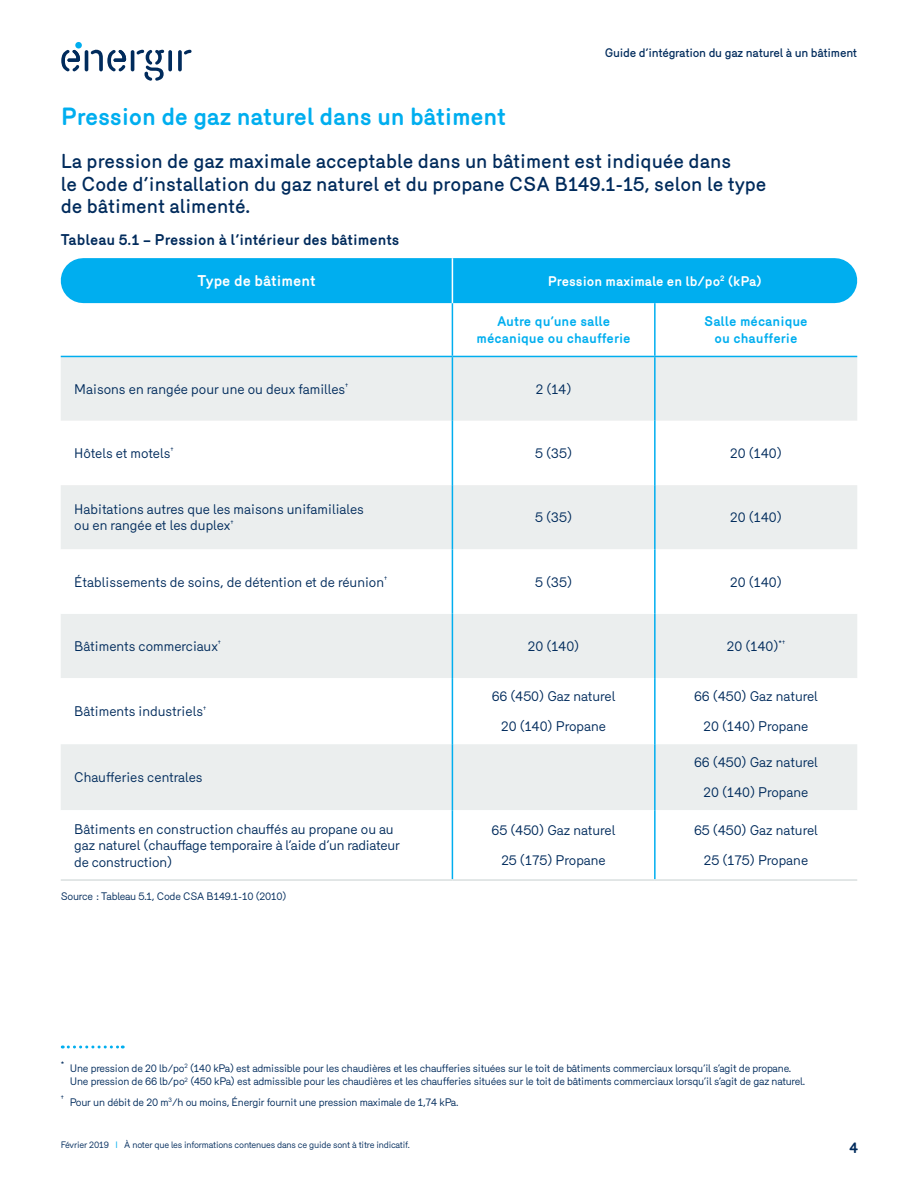
<style>
.page{position:relative;width:918px;height:1188px;background:#fff}
.page>*{position:absolute;margin:0;border:0;box-sizing:border-box;transform-origin:0 0}
.t1{font:700 24px "Merkury";letter-spacing:-.01em;color:#00aeef}
.t2{font:500 19.5px/22.5px "Merkury";color:#002b5c}
.t3{font:700 15px "Merkury";color:#002b5c}
.t4{font:700 15px "Merkury";color:#fff}
.t5{font:13.5px/29.2px "Merkury";color:#002b5c;text-align:center}
.t6{font:700 13.5px/16.5px "Merkury";color:#00aeef;text-align:center}
.t7{font:700 13.5px "Merkury";color:#fff}
.t8{font:500 12px "Merkury";letter-spacing:-.02em;color:#002b5c}
.t9{font:10.5px/13.5px "Merkury";letter-spacing:-.02em;color:#002b5c}
.t10{font:9px "Merkury";letter-spacing:-.02em;color:#002b5c}
.s1{color:#00aeef}
</style>
<div class="page">
<div style="left:75px;top:42px;width:7px;height:7px;background:#00aeef;border-radius:50%"></div>
<hr style="left:85px;top:50px;width:3px;height:21px;background:#002b5c;border-radius:2px">
<svg style="left:168px;top:50px;width:4px;height:21px"></svg>
<svg style="left:61px;top:50px;width:19px;height:22px"></svg>
<svg style="left:91px;top:50px;width:35px;height:22px"></svg>
<hr style="left:131px;top:50px;width:3px;height:21px;background:#002b5c;border-radius:2px">
<svg style="left:136px;top:50px;width:29px;height:31px"></svg>
<svg style="left:178px;top:50px;width:4px;height:21px"></svg>
<svg style="left:184px;top:50px;width:8px;height:5px"></svg>
<div style="left:83px;top:258px;width:752px;height:45px;background:#00aeef"></div>
<div style="left:61px;top:357px;width:796px;height:64px;background:#ebeeee"></div>
<svg style="left:61px;top:421px;width:796px;height:458px"></svg>
<hr style="left:452px;top:303px;width:1px;height:53px;background:#00aeef">
<hr style="left:654px;top:303px;width:2px;height:53px;background:#00aeef">
<hr style="left:452px;top:357px;width:1px;height:64px;background:#00aeef">
<hr style="left:654px;top:357px;width:2px;height:64px;background:#00aeef">
<hr style="left:452px;top:421px;width:1px;height:64px;background:#00aeef">
<hr style="left:654px;top:421px;width:2px;height:64px;background:#00aeef">
<hr style="left:452px;top:485px;width:1px;height:64px;background:#00aeef">
<hr style="left:654px;top:485px;width:2px;height:64px;background:#00aeef">
<hr style="left:452px;top:549px;width:1px;height:65px;background:#00aeef">
<hr style="left:654px;top:549px;width:2px;height:65px;background:#00aeef">
<hr style="left:452px;top:614px;width:1px;height:64px;background:#00aeef">
<hr style="left:654px;top:614px;width:2px;height:64px;background:#00aeef">
<hr style="left:452px;top:678px;width:1px;height:66px;background:#00aeef">
<hr style="left:654px;top:678px;width:2px;height:66px;background:#00aeef">
<hr style="left:452px;top:744px;width:1px;height:66px;background:#00aeef">
<hr style="left:654px;top:744px;width:2px;height:66px;background:#00aeef">
<hr style="left:452px;top:810px;width:1px;height:69px;background:#00aeef">
<hr style="left:654px;top:810px;width:2px;height:69px;background:#00aeef">
<hr style="left:61px;top:356px;width:391px;height:1px;background:#00aeef">
<hr style="left:452px;top:356px;width:203px;height:1px;background:#00aeef">
<hr style="left:655px;top:356px;width:202px;height:1px;background:#00aeef">
<hr style="left:452px;top:258px;width:1px;height:45px;background:#fff">
<hr style="left:61px;top:879px;width:391px;height:2px;background:#d9dfdf">
<hr style="left:452px;top:879px;width:203px;height:2px;background:#d9dfdf">
<hr style="left:655px;top:879px;width:202px;height:2px;background:#d9dfdf">
<svg style="left:62px;top:1046px;width:61px;height:2px"></svg>
<p class="t8" style="left:605px;top:44px;width:254px">Guide d’intégration du gaz naturel à un bâtiment</p>
<h1 class="t1" style="left:61px;top:99px;width:447px">Pression de gaz naturel dans un bâtiment</h1>
<h2 class="t2" style="left:61px;top:148px;width:707px">La pression de gaz maximale acceptable dans un bâtiment est indiquée dans<br>le Code d’installation du gaz naturel et du propane CSA B149.1-15, selon le type de bâtiment alimenté.</h2>
<p class="t3" style="left:61px;top:228px;width:340px">Tableau 5.1 – Pression à l’intérieur des bâtiments</p>
<p class="t4" style="left:198px;top:270px;width:120px">Type de bâtiment</p>
<p class="t7" style="left:548px;top:271px;width:216px">Pression maximale en lb/po<sup>2</sup> (kPa)</p>
<p class="t6" style="left:477px;top:312px;width:156px">Autre qu’une salle mécanique ou chaufferie</p>
<p class="t6" style="left:704px;top:312px;width:105px">Salle mécanique ou chaufferie</p>
<p class="t5" style="left:74px;top:373px;width:276px">Maisons en rangée pour une ou deux familles<sup>†</sup></p>
<p class="t5" style="left:536px;top:373px;width:37px">2 (14)</p>
<p class="t5" style="left:74px;top:437px;width:101px">Hôtels et motels<sup>†</sup></p>
<p class="t5" style="left:535px;top:437px;width:38px">5 (35)</p>
<p class="t5" style="left:730px;top:437px;width:53px">20 (140)</p>
<p class="t5" style="left:74px;top:500px;width:291px;line-height:16.5px;text-align:left">Habitations autres que les maisons unifamiliales ou en rangée et les duplex<sup>†</sup></p>
<p class="t5" style="left:535px;top:502px;width:38px">5 (35)</p>
<p class="t5" style="left:730px;top:502px;width:53px">20 (140)</p>
<p class="t5" style="left:74px;top:566px;width:315px">Établissements de soins, de détention et de réunion<sup>†</sup></p>
<p class="t5" style="left:535px;top:566px;width:38px">5 (35)</p>
<p class="t5" style="left:730px;top:566px;width:53px">20 (140)</p>
<p class="t5" style="left:74px;top:630px;width:148px">Bâtiments commerciaux<sup>†</sup></p>
<p class="t5" style="left:528px;top:630px;width:53px">20 (140)</p>
<p class="t5" style="left:727px;top:630px;width:60px">20 (140)<sup>*†</sup></p>
<p class="t5" style="left:74px;top:695px;width:133px">Bâtiments industriels<sup>†</sup></p>
<p class="t5" style="left:74px;top:761px;width:130px">Chaufferies centrales</p>
<p class="t5" style="left:492px;top:681px;width:125px">66 (450) Gaz naturel<br>20 (140) Propane</p>
<p class="t5" style="left:694px;top:681px;width:125px">66 (450) Gaz naturel<br>20 (140) Propane</p>
<p class="t5" style="left:694px;top:747px;width:125px">66 (450) Gaz naturel<br>20 (140) Propane</p>
<p class="t5" style="left:74px;top:819px;width:327px;line-height:16.5px;text-align:left">Bâtiments en construction chauffés au propane ou au gaz naturel (chauffage temporaire à l’aide d’un radiateur de construction)</p>
<p class="t5" style="left:492px;top:815px;width:125px">65 (450) Gaz naturel<br>25 (175) Propane</p>
<p class="t5" style="left:694px;top:815px;width:125px">65 (450) Gaz naturel<br>25 (175) Propane</p>
<p class="t9" style="left:61px;top:888px;width:227px">Source : Tableau 5.1, Code CSA B149.1-10 (2010)</p>
<p class="t9" style="left:70px;top:1060px;width:737px;text-indent:-9px"><sup>*</sup> Une pression de 20 lb/po<sup>2</sup> (140 kPa) est admissible pour les chaudières et les chaufferies situées sur le toit de bâtiments commerciaux lorsqu’il s’agit de propane.<br>Une pression de 66 lb/po<sup>2</sup> (450 kPa) est admissible pour les chaudières et les chaufferies situées sur le toit de bâtiments commerciaux lorsqu’il s’agit de gaz naturel.</p>
<p class="t9" style="left:61px;top:1094px;width:399px"><sup>†</sup> Pour un débit de 20 m<sup>3</sup>/h ou moins, Énergir fournit une pression maximale de 1,74 kPa.</p>
<p class="t10" style="left:61px;top:1138px;width:351px">Février 2019 <span class="s1">I</span> À noter que les informations contenues dans ce guide sont à titre indicatif.</p>
<p class="t3" style="left:850px;top:1136px;width:10px">4</p>
</div>
